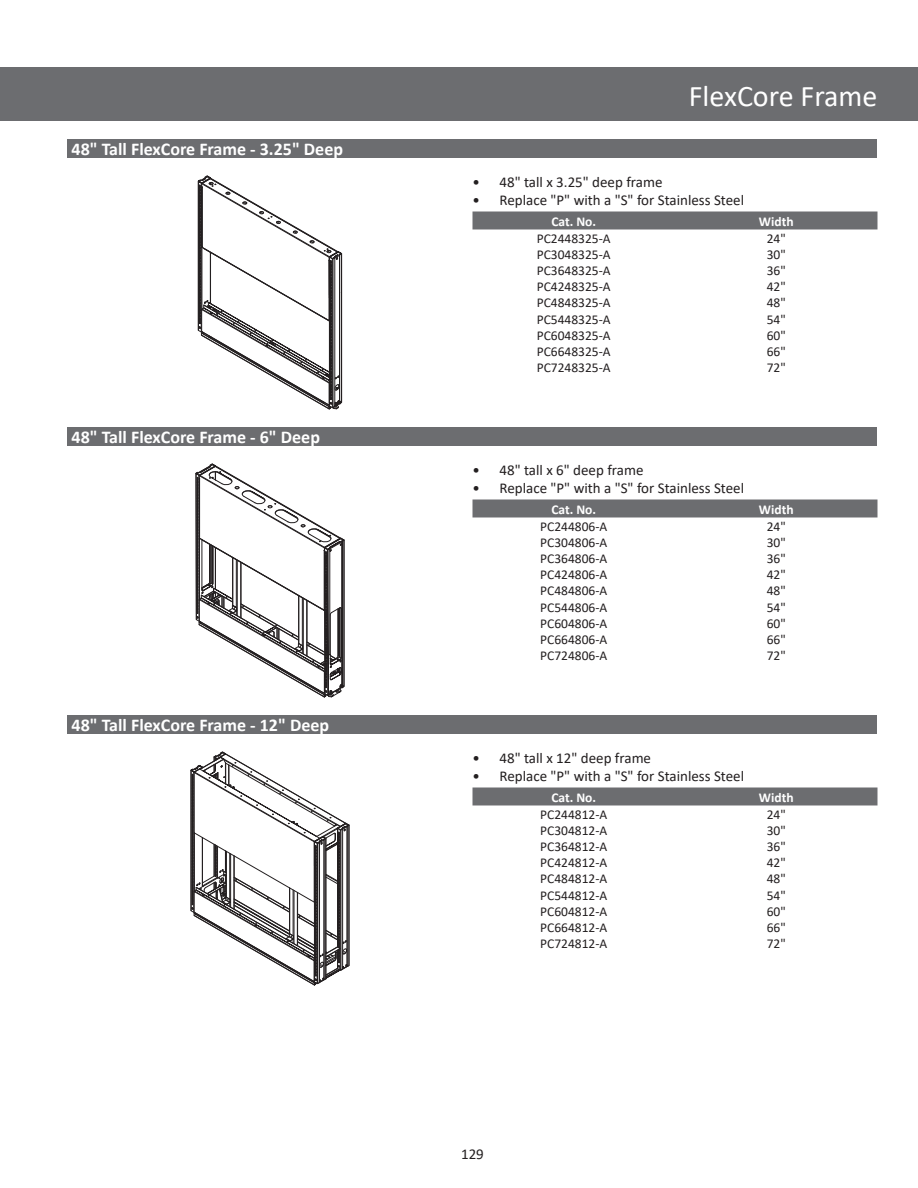
<style>
.page{position:relative;width:918px;height:1188px;background:#fff}
.page>*{position:absolute;margin:0;border:0;box-sizing:border-box;transform-origin:0 0}
.t1{font:30px "Calibri";color:#fff}
.t2{font:700 18px "Calibri";color:#fff}
.t3{font:15px "Calibri";color:#231f20}
.t4{font:13.5px "Calibri";color:#231f20}
.t5{font:700 13.5px "Calibri";color:#fff}
</style>
<div class="page">
<div style="left:0;top:68px;width:918px;height:54px;background:#6c6d70"></div>
<div style="left:68px;top:140px;width:810px;height:18px;background:#6c6d70"></div>
<div style="left:472px;top:212px;width:406px;height:17px;background:#6c6d70"></div>
<div style="left:68px;top:428px;width:810px;height:18px;background:#6c6d70"></div>
<div style="left:472px;top:500px;width:406px;height:17px;background:#6c6d70"></div>
<div style="left:68px;top:716px;width:810px;height:18px;background:#6c6d70"></div>
<div style="left:472px;top:788px;width:406px;height:17px;background:#6c6d70"></div>
<svg style="left:198px;top:67px;width:144px;height:337px"></svg>
<svg style="left:199px;top:269px;width:142px;height:195px"></svg>
<svg style="left:196px;top:464px;width:149px;height:233px"></svg>
<svg style="left:191px;top:752px;width:158px;height:233px"></svg>
<h2 class="t2" style="left:72px;top:142px;width:273px">48" Tall FlexCore Frame - 3.25" Deep</h2>
<h2 class="t2" style="left:72px;top:430px;width:250px">48" Tall FlexCore Frame - 6" Deep</h2>
<h2 class="t2" style="left:72px;top:718px;width:259px">48" Tall FlexCore Frame - 12" Deep</h2>
<h1 class="t1" style="left:689px;top:83px;width:190px">FlexCore Frame</h1>
<p class="t3" style="left:472px;top:176px;width:192px">• 48" tall x 3.25" deep frame</p>
<p class="t3" style="left:472px;top:194px;width:273px">• Replace "P" with a "S" for Stainless Steel</p>
<p class="t5" style="left:551px;top:215px;width:46px">Cat. No.</p>
<p class="t5" style="left:759px;top:215px;width:36px">Width</p>
<p class="t4" style="left:537px;top:233px;width:76px">PC2448325-A</p>
<p class="t4" style="left:767px;top:233px;width:21px">24"</p>
<p class="t4" style="left:537px;top:249px;width:76px">PC3048325-A</p>
<p class="t4" style="left:767px;top:249px;width:21px">30"</p>
<p class="t4" style="left:537px;top:265px;width:76px">PC3648325-A</p>
<p class="t4" style="left:767px;top:265px;width:21px">36"</p>
<p class="t4" style="left:537px;top:281px;width:76px">PC4248325-A</p>
<p class="t4" style="left:767px;top:281px;width:21px">42"</p>
<p class="t4" style="left:537px;top:297px;width:76px">PC4848325-A</p>
<p class="t4" style="left:767px;top:297px;width:21px">48"</p>
<p class="t4" style="left:537px;top:314px;width:76px">PC5448325-A</p>
<p class="t4" style="left:767px;top:314px;width:21px">54"</p>
<p class="t4" style="left:537px;top:330px;width:76px">PC6048325-A</p>
<p class="t4" style="left:767px;top:330px;width:21px">60"</p>
<p class="t4" style="left:537px;top:346px;width:76px">PC6648325-A</p>
<p class="t4" style="left:767px;top:346px;width:21px">66"</p>
<p class="t4" style="left:537px;top:362px;width:76px">PC7248325-A</p>
<p class="t4" style="left:767px;top:362px;width:21px">72"</p>
<p class="t3" style="left:472px;top:464px;width:173px">• 48" tall x 6" deep frame</p>
<p class="t3" style="left:472px;top:482px;width:273px">• Replace "P" with a "S" for Stainless Steel</p>
<p class="t5" style="left:551px;top:503px;width:46px">Cat. No.</p>
<p class="t5" style="left:759px;top:503px;width:36px">Width</p>
<p class="t4" style="left:540px;top:521px;width:69px">PC244806-A</p>
<p class="t4" style="left:767px;top:521px;width:21px">24"</p>
<p class="t4" style="left:540px;top:537px;width:69px">PC304806-A</p>
<p class="t4" style="left:767px;top:537px;width:21px">30"</p>
<p class="t4" style="left:540px;top:553px;width:69px">PC364806-A</p>
<p class="t4" style="left:767px;top:553px;width:21px">36"</p>
<p class="t4" style="left:540px;top:569px;width:69px">PC424806-A</p>
<p class="t4" style="left:767px;top:569px;width:21px">42"</p>
<p class="t4" style="left:540px;top:585px;width:69px">PC484806-A</p>
<p class="t4" style="left:767px;top:585px;width:21px">48"</p>
<p class="t4" style="left:540px;top:602px;width:69px">PC544806-A</p>
<p class="t4" style="left:767px;top:602px;width:21px">54"</p>
<p class="t4" style="left:540px;top:618px;width:69px">PC604806-A</p>
<p class="t4" style="left:767px;top:618px;width:21px">60"</p>
<p class="t4" style="left:540px;top:634px;width:69px">PC664806-A</p>
<p class="t4" style="left:767px;top:634px;width:21px">66"</p>
<p class="t4" style="left:540px;top:650px;width:69px">PC724806-A</p>
<p class="t4" style="left:767px;top:650px;width:21px">72"</p>
<p class="t3" style="left:472px;top:752px;width:180px">• 48" tall x 12" deep frame</p>
<p class="t3" style="left:472px;top:770px;width:273px">• Replace "P" with a "S" for Stainless Steel</p>
<p class="t5" style="left:551px;top:791px;width:46px">Cat. No.</p>
<p class="t5" style="left:759px;top:791px;width:36px">Width</p>
<p class="t4" style="left:540px;top:809px;width:69px">PC244812-A</p>
<p class="t4" style="left:767px;top:809px;width:21px">24"</p>
<p class="t4" style="left:540px;top:825px;width:69px">PC304812-A</p>
<p class="t4" style="left:767px;top:825px;width:21px">30"</p>
<p class="t4" style="left:540px;top:841px;width:69px">PC364812-A</p>
<p class="t4" style="left:767px;top:841px;width:21px">36"</p>
<p class="t4" style="left:540px;top:857px;width:69px">PC424812-A</p>
<p class="t4" style="left:767px;top:857px;width:21px">42"</p>
<p class="t4" style="left:540px;top:873px;width:69px">PC484812-A</p>
<p class="t4" style="left:767px;top:873px;width:21px">48"</p>
<p class="t4" style="left:540px;top:890px;width:69px">PC544812-A</p>
<p class="t4" style="left:767px;top:890px;width:21px">54"</p>
<p class="t4" style="left:540px;top:906px;width:69px">PC604812-A</p>
<p class="t4" style="left:767px;top:906px;width:21px">60"</p>
<p class="t4" style="left:540px;top:922px;width:69px">PC664812-A</p>
<p class="t4" style="left:767px;top:922px;width:21px">66"</p>
<p class="t4" style="left:540px;top:938px;width:69px">PC724812-A</p>
<p class="t4" style="left:767px;top:938px;width:21px">72"</p>
<p class="t3" style="left:461px;top:1148px;width:24px">129</p>
</div>
